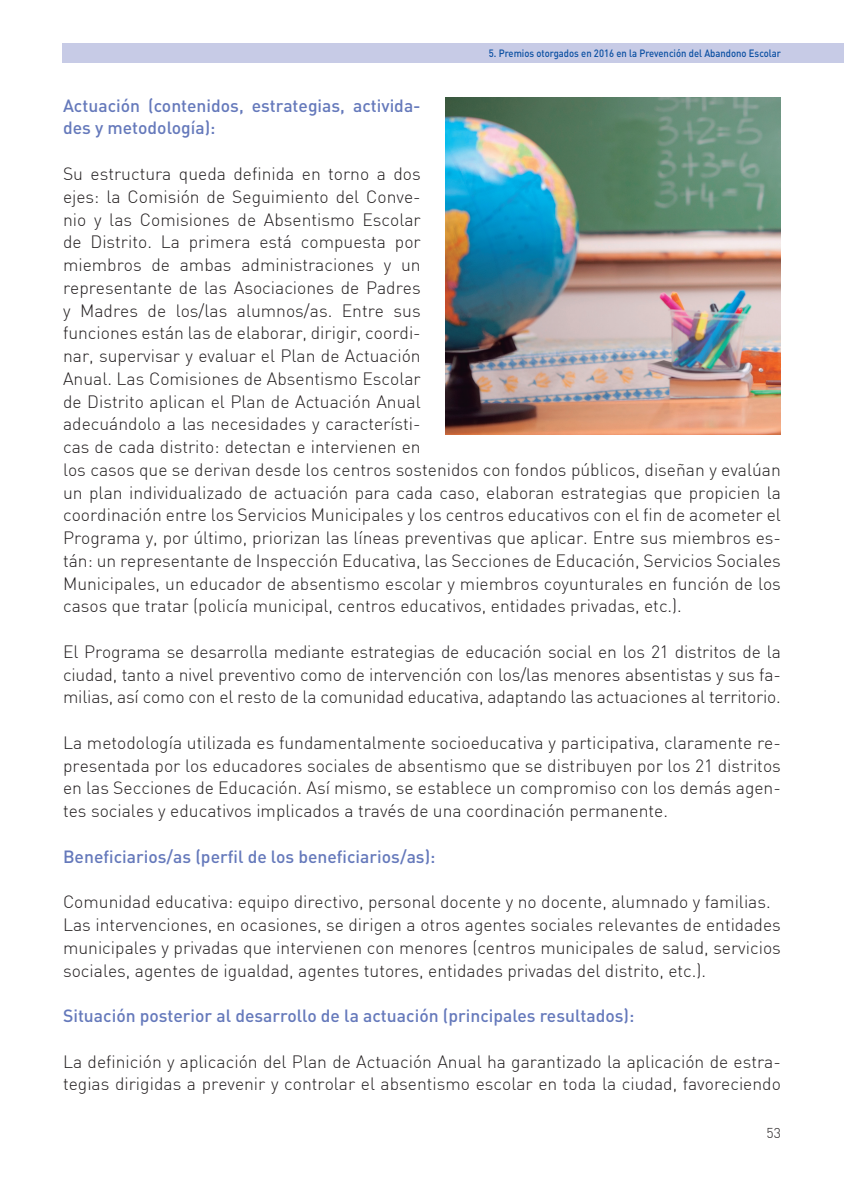
<style>
.page{position:relative;width:844px;height:1191px;background:#fff}
.page>*{position:absolute;margin:0;border:0;box-sizing:border-box;transform-origin:0 0}
.t1{font:300 17.5px/22.8px "DIN";color:#231f20}
.t2{font:500 17.5px/22.8px "DIN";color:#6579bb}
.t3{font:300 14px "DIN";color:#231f20}
.t4{font:500 10.5px "DIN";color:#0a4fa2;scale:.9 1}
</style>
<div class="page">
<div style="left:63px;top:43px;width:780px;height:20px;background:#c7cbe6"></div>
<img style="left:445px;top:97px;width:335px;height:338px">
<p class="t4" style="left:488px;top:47px;width:326px">5. Premios otorgados en 2016 en la Prevención del Abandono Escolar</p>
<p class="t2" style="left:63px;top:93px;width:359px">Actuación (contenidos, estrategias, activida&shy;des y metodología):</p>
<p class="t1" style="left:63px;top:162px;width:719px">Su estructura queda definida en torno a dos<br>ejes: la Comisión de Seguimiento del Conve-<br>nio y las Comisiones de Absentismo Escolar<br>de Distrito. La primera está compuesta por<br>miembros de ambas administraciones y un<br>representante de las Asociaciones de Padres<br>y Madres de los/las alumnos/as. Entre sus<br>funciones están las de elaborar, dirigir, coordi-<br>nar, supervisar y evaluar el Plan de Actuación<br>Anual. Las Comisiones de Absentismo Escolar<br>de Distrito aplican el Plan de Actuación Anual<br>adecuándolo a las necesidades y característi-<br>cas de cada distrito: detectan e intervienen en<br>los casos que se derivan desde los centros sostenidos con fondos públicos, diseñan y evalúan un plan individualizado de actuación para cada caso, elaboran estrategias que propicien la coordinación entre los Servicios Municipales y los centros educativos con el fin de acometer el Programa y, por último, priorizan las líneas preventivas que aplicar. Entre sus miembros es&shy;tán: un representante de Inspección Educativa, las Secciones de Educación, Servicios Sociales Municipales, un educador de absentismo escolar y miembros coyunturales en función de los casos que tratar (policía municipal, centros educativos, entidades privadas, etc.).</p>
<p class="t1" style="left:63px;top:640px;width:719px;text-align:justify">El Programa se desarrolla mediante estrategias de educación social en los 21 distritos de la ciudad, tanto a nivel preventivo como de intervención con los/las menores absentistas y sus fa&shy;milias, así como con el resto de la comunidad educativa, adaptando las actuaciones al territorio.</p>
<p class="t1" style="left:63px;top:731px;width:719px;text-align:justify">La metodología utilizada es fundamentalmente socioeducativa y participativa, claramente re&shy;presentada por los educadores sociales de absentismo que se distribuyen por los 21 distritos en las Secciones de Educación. Así mismo, se establece un compromiso con los demás agen&shy;tes sociales y educativos implicados a través de una coordinación permanente.</p>
<p class="t2" style="left:63px;top:844px;width:374px">Beneficiarios/as (perfil de los beneficiarios/as):</p>
<p class="t1" style="left:63px;top:890px;width:719px">Comunidad educativa: equipo directivo, personal docente y no docente, alumnado y familias.<br>Las intervenciones, en ocasiones, se dirigen a otros agentes sociales relevantes de entidades municipales y privadas que intervienen con menores (centros municipales de salud, servicios sociales, agentes de igualdad, agentes tutores, entidades privadas del distrito, etc.).</p>
<p class="t2" style="left:63px;top:1003px;width:572px">Situación posterior al desarrollo de la actuación (principales resultados):</p>
<p class="t1" style="left:63px;top:1049px;width:719px">La definición y aplicación del Plan de Actuación Anual ha garantizado la aplicación de estra&shy;tegias dirigidas a prevenir y controlar el absentismo escolar en toda la ciudad, favoreciendo</p>
<p class="t3" style="left:766px;top:1124px;width:16px">53</p>
</div>
